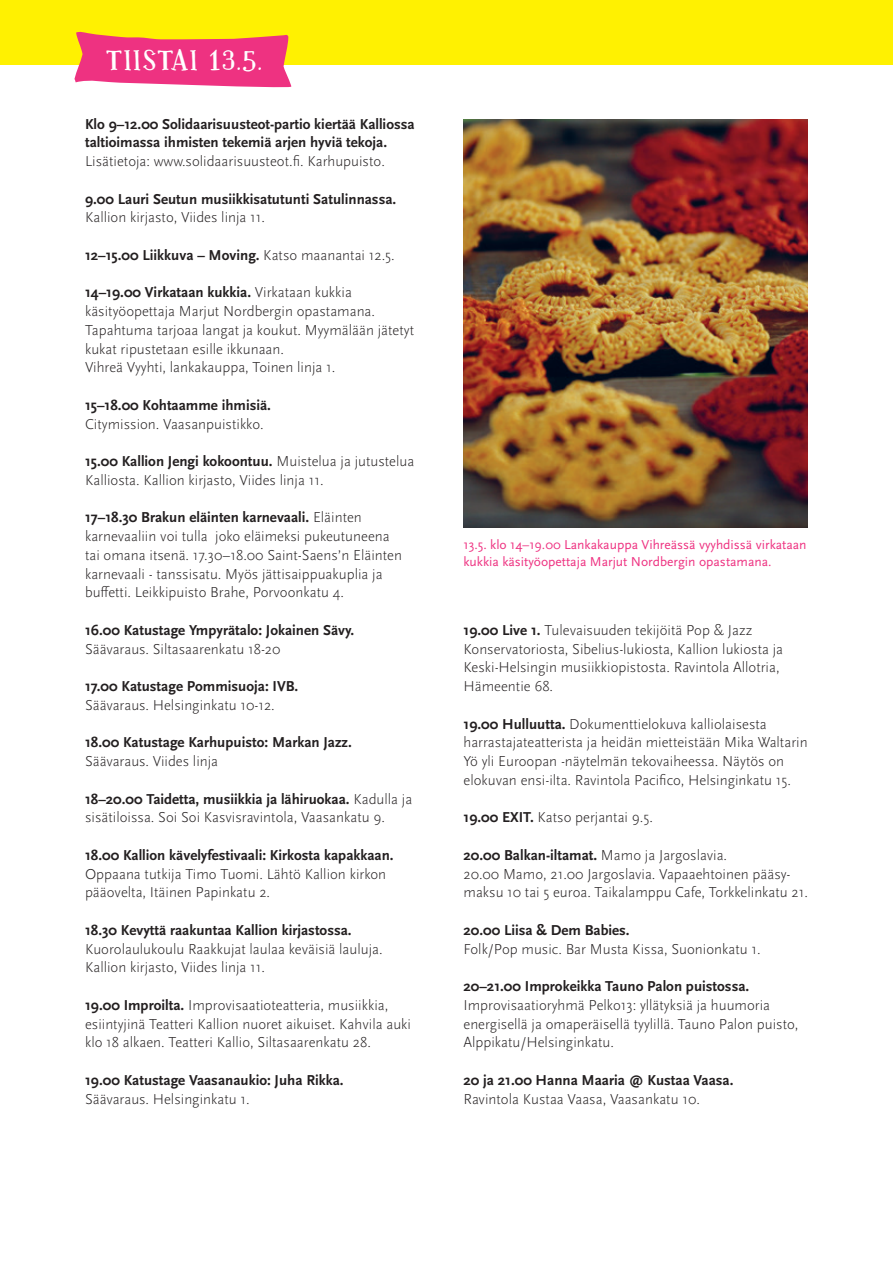
<style>
.page{position:relative;width:893px;height:1263px;background:#fff}
.page>*{position:absolute;margin:0;border:0;box-sizing:border-box;transform-origin:0 0}
.otsikko{font:30px "Paquita Pro";letter-spacing:.05em;color:#fff}
.Leipis{font:300 15px/18.8px "Scala Sans Pro";color:#231f20}
.Leipis-2{font:700 15px/18.8px "Scala Sans Pro";color:#231f20}
.Leipis-3{font:13.5px/16.5px "Scala Sans Pro";color:#ee3281}
.s1{font-weight:300}
.s2{font-weight:700}
</style>
<div class="page">
<div style="left:0;top:0;width:893px;height:64px;background:#fff101"></div>
<svg style="left:74px;top:31px;width:218px;height:57px"></svg>
<img style="left:463px;top:119px;width:345px;height:408px">
<p class="otsikko" style="left:106px;top:42px;width:157px">TIISTAI 13.5.</p>
<p class="Leipis-2" style="left:85px;top:114px;width:331px">Klo 9–12.00 Solidaarisuusteot-partio kiertää Kalliossa taltioimassa ihmisten tekemiä arjen hyviä tekoja.<br><span class="s1">Lisätietoja: www.solidaarisuusteot.fi. Karhupuisto.</span></p>
<p class="Leipis-2" style="left:85px;top:189px;width:313px">9.00 Lauri Seutun musiikkisatutunti Satulinnassa.<br><span class="s1">Kallion kirjasto, Viides linja 11.</span></p>
<p class="Leipis-2" style="left:85px;top:245px;width:311px">12–15.00 Liikkuva – Moving. <span class="s1">Katso maanantai 12.5.</span></p>
<p class="Leipis" style="left:85px;top:282px;width:331px"><span class="s2">14–19.00 Virkataan kukkia.</span> Virkataan kukkia käsityöopettaja Marjut Nordbergin opastamana.<br>Tapahtuma tarjoaa langat ja koukut. Myymälään jätetyt kukat ripustetaan esille ikkunaan.<br>Vihreä Vyyhti, lankakauppa, Toinen linja 1.</p>
<p class="Leipis" style="left:85px;top:395px;width:187px"><span class="s2">15–18.00 Kohtaamme ihmisiä.<br></span>Citymission. Vaasanpuistikko.</p>
<p class="Leipis" style="left:85px;top:451px;width:331px"><span class="s2">15.00 Kallion Jengi kokoontuu.</span> Muistelua ja jutustelua<br>Kalliosta. Kallion kirjasto, Viides linja 11.</p>
<p class="Leipis" style="left:85px;top:507px;width:318px"><span class="s2">17–18.30 Brakun eläinten karnevaali.</span> Eläinten karnevaaliin voi tulla joko eläimeksi pukeutuneena tai omana itsenä. 17.30–18.00 Saint-Saens’n Eläinten karnevaali - tanssisatu. Myös jättisaippuakuplia ja buffetti. Leikkipuisto Brahe, Porvoonkatu 4.</p>
<p class="Leipis-2" style="left:85px;top:620px;width:271px">16.00 Katustage Ympyrätalo: Jokainen Sävy.</p>
<p class="Leipis" style="left:85px;top:639px;width:197px">Säävaraus. Siltasaarenkatu 18-20</p>
<p class="Leipis-2" style="left:85px;top:676px;width:215px">17.00 Katustage Pommisuoja: IVB.</p>
<p class="Leipis" style="left:85px;top:695px;width:191px">Säävaraus. Helsinginkatu 10-12.</p>
<p class="Leipis-2" style="left:85px;top:732px;width:268px">18.00 Katustage Karhupuisto: Markan Jazz.</p>
<p class="Leipis" style="left:85px;top:751px;width:135px">Säävaraus. Viides linja</p>
<p class="Leipis" style="left:85px;top:789px;width:329px"><span class="s2">18–20.00 Taidetta, musiikkia ja lähiruokaa.</span> Kadulla ja sisätiloissa. Soi Soi Kasvisravintola, Vaasankatu 9.</p>
<p class="Leipis" style="left:85px;top:845px;width:310px"><span class="s2">18.00 Kallion kävelyfestivaali: Kirkosta kapakkaan.<br></span>Oppaana tutkija Timo Tuomi. Lähtö Kallion kirkon pääovelta, Itäinen Papinkatu 2.</p>
<p class="Leipis" style="left:85px;top:920px;width:299px"><span class="s2">18.30 Kevyttä raakuntaa Kallion kirjastossa.<br></span>Kuorolaulukoulu Raakkujat laulaa keväisiä lauluja.<br>Kallion kirjasto, Viides linja 11.</p>
<p class="Leipis" style="left:85px;top:995px;width:328px"><span class="s2">19.00 Improilta.</span> Improvisaatioteatteria, musiikkia, esiintyjinä Teatteri Kallion nuoret aikuiset. Kahvila auki klo 18 alkaen. Teatteri Kallio, Siltasaarenkatu 28.</p>
<p class="Leipis-2" style="left:85px;top:1070px;width:260px">19.00 Katustage Vaasanaukio: Juha Rikka.<br><span class="s1">Säävaraus. Helsinginkatu 1.</span></p>
<p class="Leipis-3" style="left:463px;top:536px;width:345px">13.5. klo 14–19.00 Lankakauppa Vihreässä vyyhdissä virkataan kukkia käsityöopettaja Marjut Nordbergin opastamana.</p>
<p class="Leipis" style="left:463px;top:620px;width:321px"><span class="s2">19.00 Live 1.</span> Tulevaisuuden tekijöitä Pop &amp; Jazz Konservatoriosta, Sibelius-lukiosta, Kallion lukiosta ja Keski-Helsingin musiikkiopistosta. Ravintola Allotria, Hämeentie 68.</p>
<p class="Leipis" style="left:463px;top:714px;width:346px"><span class="s2">19.00 Hulluutta.</span> Dokumenttielokuva kalliolaisesta harrastajateatterista ja heidän mietteistään Mika Waltarin Yö yli Euroopan -näytelmän tekovaiheessa. Näytös on elokuvan ensi-ilta. Ravintola Pacifico, Helsinginkatu 15.</p>
<p class="Leipis" style="left:463px;top:807px;width:191px"><span class="s2">19.00 EXIT.</span> Katso perjantai 9.5.</p>
<p class="Leipis" style="left:463px;top:845px;width:346px"><span class="s2">20.00 Balkan-iltamat.</span> Mamo ja Jargoslavia.<br>20.00 Mamo, 21.00 Jargoslavia. Vapaaehtoinen pääsy&shy;maksu 10 tai 5 euroa. Taikalamppu Cafe, Torkkelinkatu 21.</p>
<p class="Leipis" style="left:463px;top:920px;width:299px"><span class="s2">20.00 Liisa &amp; Dem Babies.<br></span>Folk/Pop music. Bar Musta Kissa, Suonionkatu 1.</p>
<p class="Leipis" style="left:463px;top:976px;width:336px"><span class="s2">20–21.00 Improkeikka Tauno Palon puistossa.<br></span>Improvisaatioryhmä Pelko13: yllätyksiä ja huumoria energisellä ja omaperäisellä tyylillä. Tauno Palon puisto, Alppikatu/Helsinginkatu.</p>
<p class="Leipis" style="left:463px;top:1070px;width:271px"><span class="s2">20 ja 21.00 Hanna Maaria @ Kustaa Vaasa.<br></span>Ravintola Kustaa Vaasa, Vaasankatu 10.</p>
</div>
